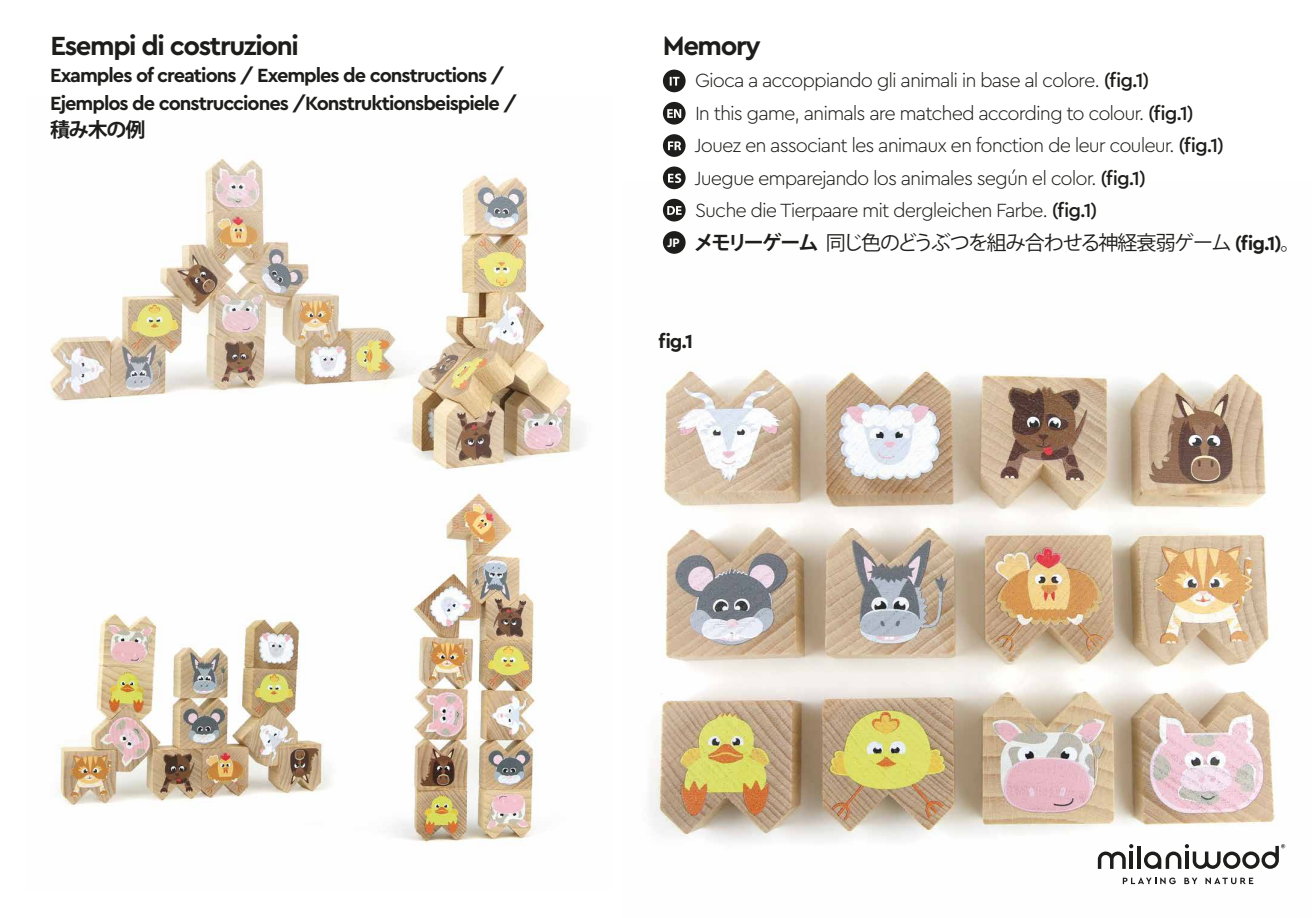
<style>
.page{position:relative;width:1312px;height:918px;background:#fff}
.page>*{position:absolute;margin:0;border:0;box-sizing:border-box;transform-origin:0 0}
.t1{font:700 27.5px "Cera Pro";letter-spacing:-.05em;color:#1d1d1b}
.t2{font:300 20px/32.5px "Cera Pro";letter-spacing:-.05em;color:#1d1d1b}
.t3{font:700 20px/27.5px "Cera Pro";letter-spacing:-.05em;color:#1d1d1b}
.t4{font:20px "Koz Go Pr 6 N";letter-spacing:-.07em;color:#1d1d1b}
.t5{font:700 20px "Koz Go Pr 6 N";letter-spacing:-.06em;color:#1d1d1b}
.s1{font-weight:500}
.s2{font-weight:700}
.s3{font-family:"Cera Pro";font-weight:700}
</style>
<div class="page">
<img style="left:650px;top:189px;width:636px;height:696px">
<img style="left:50px;top:154px;width:532px;height:691px">
<svg style="left:1122px;top:877px;width:53px;height:7px"></svg>
<svg style="left:1183px;top:877px;width:14px;height:7px"></svg>
<svg style="left:1205px;top:877px;width:47px;height:7px"></svg>
<svg style="left:1136px;top:846px;width:4px;height:23px"></svg>
<svg style="left:1097px;top:844px;width:36px;height:25px"></svg>
<svg style="left:1143px;top:844px;width:141px;height:25px"></svg>
<svg style="left:662px;top:70px;width:23px;height:22px"></svg>
<div style="left:662px;top:231px;width:23px;height:23px;background:#1d1d1b;border-radius:50%"></div>
<svg style="left:662px;top:102px;width:23px;height:23px"></svg>
<svg style="left:662px;top:134px;width:23px;height:23px"></svg>
<svg style="left:662px;top:166px;width:23px;height:23px"></svg>
<svg style="left:662px;top:199px;width:23px;height:22px"></svg>
<h1 class="t1" style="left:50px;top:27px;width:250px">Esempi di costruzioni</h1>
<p class="t3" style="left:50px;top:61px;width:468px">Examples of creations / Exemples de constructions /<br>Ejemplos de construcciones /Konstruktionsbeispiele /</p>
<p class="t5" style="left:50px;top:119px;width:96px">積み木の例</p>
<h1 class="t1" style="left:662px;top:27px;width:99px">Memory</h1>
<p class="t2" style="left:694px;top:63px;width:531px">Gioca a accoppiando gli animali in base al colore. <span class="s1">(fig.1)<br></span>In this game, animals are matched according to colour. <span class="s1">(fig.1)<br></span>Jouez en associant les animaux en fonction de leur couleur. <span class="s1">(fig.1)<br></span>Juegue emparejando los animales según el color. <span class="s1">(fig.1)<br></span>Suche die Tierpaare mit dergleichen Farbe. <span class="s1">(fig.1)</span></p>
<p class="t4" style="left:667px;top:231px;width:634px"><sup>JP</sup> <span class="s2">メモリーゲーム</span> 同じ色のどうぶつを組み合わせる神経衰弱ゲーム <span class="s3">(fig.1)</span>。</p>
<p class="t3" style="left:658px;top:327px;width:36px">fig.1</p>
</div>
